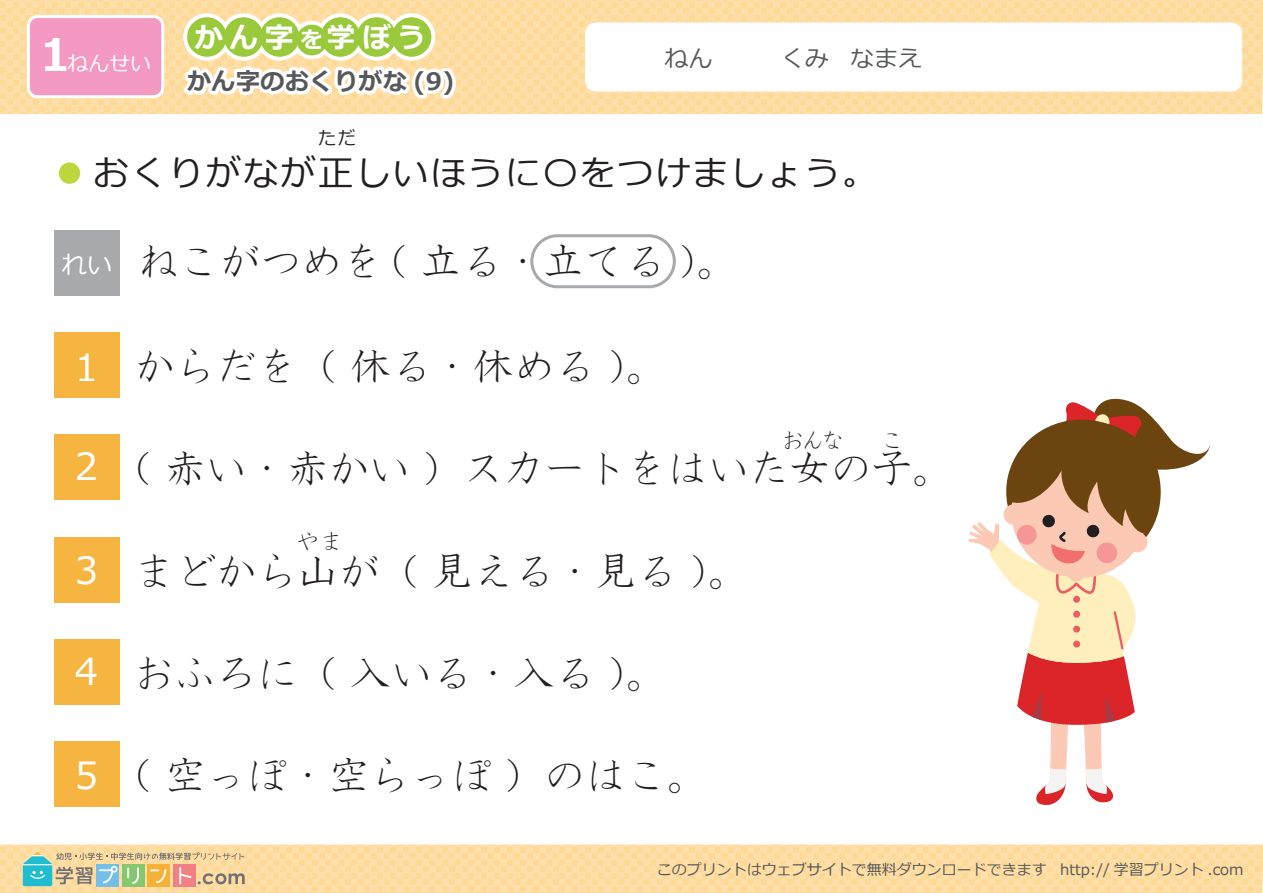
<style>
.page{position:relative;width:1263px;height:893px;background:#fff}
.page>*{position:absolute;margin:0;border:0;box-sizing:border-box;transform-origin:0 0}
.t1{font:43.5px "HGS Kyokashotai";letter-spacing:-.06em;color:#231f20}
.t2{font:37.35px "Meiryo";color:#fff}
.t3{font:36px "Meiryo";letter-spacing:.04em;color:#231f20}
.t4{font:700 28.5px "Meiryo";letter-spacing:.24em;color:#fff}
.t5{font:25.5px "Meiryo";color:#fff}
.t6{font:700 24px "Meiryo";letter-spacing:.02em;color:#57585a}
.t7{font:24px "Meiryo";color:#57585a}
.t8{font:24px "HGS Kyokashotai";color:#231f20}
.t9{font:21px "Meiryo";color:#fff}
.t10{font:18.75px "Meiryo";color:#231f20}
.t11{font:15px "Meiryo";color:#56595b}
.s1{font-size:22.5px}
.s2{font-weight:700;font-size:45px}
</style>
<div class="page">
<svg style="left:0;top:845px;width:1263px;height:48px;background:#fdda9b"></svg>
<svg style="left:0;top:0;width:1263px;height:114px;background:#fddca1"></svg>
<div style="left:317px;top:14px;width:47px;height:47px;border:8px solid #fff;border-radius:50%"></div>
<div style="left:293px;top:21px;width:38px;height:38px;border:8px solid #fff;border-radius:50%"></div>
<div style="left:353px;top:14px;width:47px;height:47px;border:8px solid #fff;border-radius:50%"></div>
<div style="left:220px;top:14px;width:47px;height:47px;border:8px solid #fff;border-radius:50%"></div>
<div style="left:183px;top:14px;width:47px;height:47px;border:8px solid #fff;border-radius:50%"></div>
<div style="left:256px;top:14px;width:47px;height:47px;border:8px solid #fff;border-radius:50%"></div>
<div style="left:388px;top:14px;width:47px;height:47px;border:8px solid #fff;border-radius:50%"></div>
<div style="left:321px;top:17px;width:39px;height:40px;background:#9aca3b;border-radius:50%"></div>
<div style="left:297px;top:25px;width:30px;height:30px;background:#9aca3b;border-radius:50%"></div>
<div style="left:357px;top:17px;width:39px;height:40px;background:#9aca3b;border-radius:50%"></div>
<div style="left:224px;top:17px;width:39px;height:40px;background:#9aca3b;border-radius:50%"></div>
<div style="left:187px;top:17px;width:40px;height:40px;background:#9aca3b;border-radius:50%"></div>
<div style="left:260px;top:17px;width:39px;height:40px;background:#9aca3b;border-radius:50%"></div>
<div style="left:392px;top:17px;width:39px;height:40px;background:#9aca3b;border-radius:50%"></div>
<svg style="left:23px;top:851px;width:222px;height:35px;background:#c7c29c"></svg>
<div style="left:27px;top:15px;width:137px;height:83px;border:6px solid #fff;border-radius:8px"></div>
<div style="left:30px;top:18px;width:131px;height:77px;background:#f499c2;border-radius:8px"></div>
<div style="left:585px;top:22px;width:657px;height:69px;background:#fff;border-radius:11px"></div>
<div style="left:54px;top:333px;width:65px;height:65px;background:#f6b540"></div>
<div style="left:54px;top:230px;width:65px;height:65px;background:#a8a9ad"></div>
<div style="left:54px;top:435px;width:65px;height:65px;background:#f6b540"></div>
<div style="left:54px;top:537px;width:65px;height:65px;background:#f6b540"></div>
<div style="left:54px;top:639px;width:65px;height:65px;background:#f6b540"></div>
<div style="left:54px;top:742px;width:65px;height:65px;background:#f6b540"></div>
<div style="left:59px;top:162px;width:21px;height:22px;background:#bdd63c;border-radius:50%"></div>
<div style="left:530px;top:234px;width:146px;height:54px;border:3px solid #a8a9ad;border-radius:26px"></div>
<svg style="left:968px;top:398px;width:242px;height:407px"></svg>
<svg style="left:177px;top:60px;width:283px;height:54px"></svg>
<p class="t4" style="left:195px;top:18px;width:233px">かん字<span class="s1">を</span>学ぼう</p>
<p class="t9" style="left:40px;top:49px;width:113px"><span class="s2">1</span>ねんせい</p>
<p class="t7" style="left:664px;top:41px;width:49px">ねん</p>
<p class="t7" style="left:781px;top:41px;width:143px">くみ なまえ</p>
<p class="t6" style="left:187px;top:64px;width:269px">かん字のおくりがな (9)</p>
<p class="t10" style="left:318px;top:125px;width:40px">ただ</p>
<p class="t3" style="left:93px;top:148px;width:786px">おくりがなが正しいほうに〇をつけましょう。</p>
<p class="t5" style="left:61px;top:247px;width:53px">れい</p>
<p class="t2" style="left:75px;top:341px;width:25px">1</p>
<p class="t2" style="left:75px;top:440px;width:25px">2</p>
<p class="t2" style="left:75px;top:544px;width:25px">3</p>
<p class="t2" style="left:75px;top:646px;width:25px">4</p>
<p class="t2" style="left:75px;top:749px;width:25px">5</p>
<p class="t1" style="left:136px;top:239px;width:604px">ねこがつめを（ 立る・立てる ）。</p>
<p class="t1" style="left:133px;top:345px;width:537px">からだを（ 休る・休める ）。</p>
<p class="t8" style="left:781px;top:428px;width:65px">おんな</p>
<p class="t8" style="left:880px;top:428px;width:25px">こ</p>
<p class="t1" style="left:111px;top:447px;width:845px">（ 赤い・赤かい ）スカートをはいた女の子。</p>
<p class="t8" style="left:295px;top:529px;width:49px">やま</p>
<p class="t1" style="left:133px;top:549px;width:619px">まどから山が（ 見える・見る ）。</p>
<p class="t1" style="left:133px;top:651px;width:537px">おふろに（ 入いる・入る ）。</p>
<p class="t1" style="left:111px;top:753px;width:600px">（ 空っぽ・空らっぽ ）のはこ。</p>
<p class="t11" style="left:657px;top:859px;width:588px">このプリントはウェブサイトで無料ダウンロードできます http:// 学習プリント .com</p>
</div>
